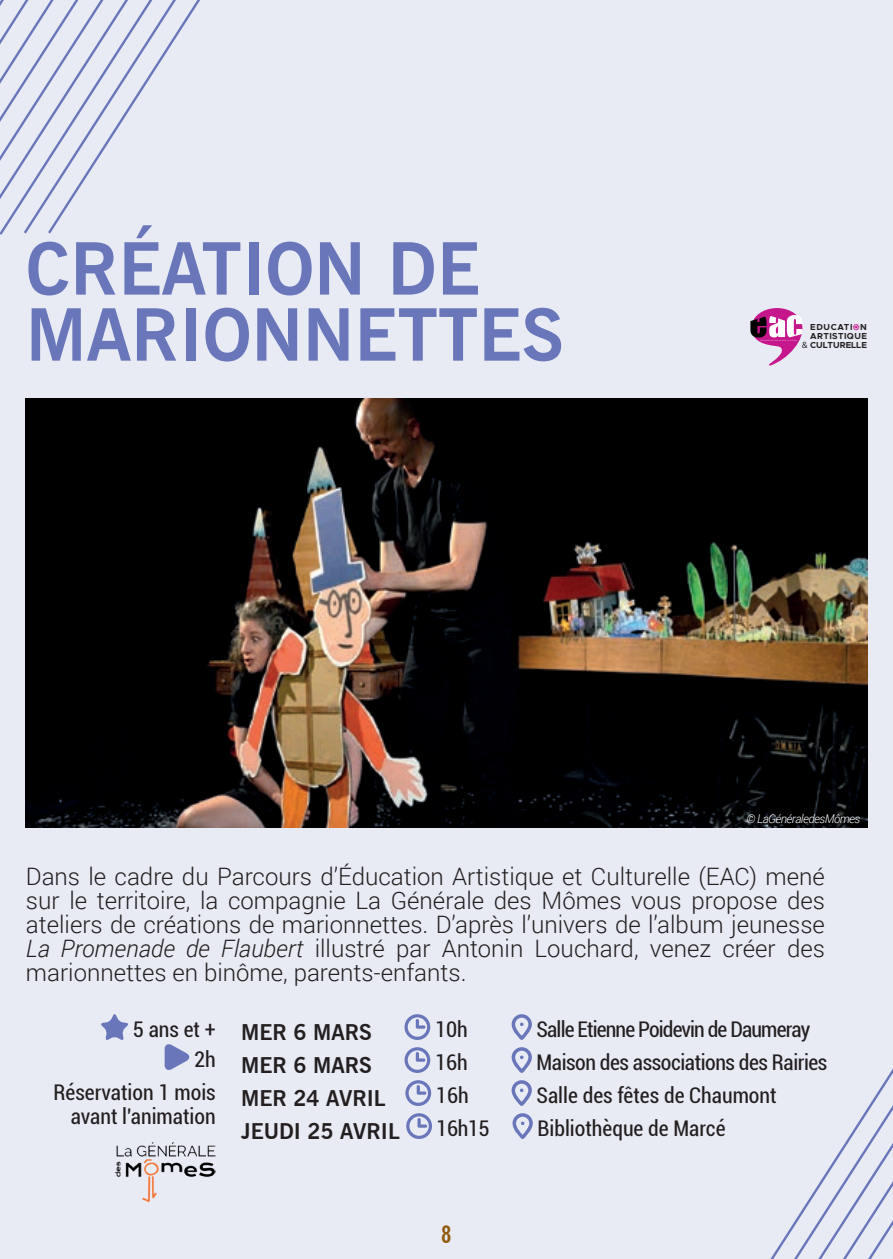
<style>
.page{position:relative;width:893px;height:1259px;background:#e8eaf4}
.page>*{position:absolute;margin:0;border:0;box-sizing:border-box;transform-origin:0 0}
.t1{font:700 72px/66px "News Gothic BT";color:#6977ba}
.t2{font:300 24px/24px "Roboto";color:#231f20;text-align:justify}
.t3{font:700 condensed 24px "News Gothic BT";color:#915b0b}
.t4{font:condensed 21.6px/30px "Roboto";color:#231f20;text-align:right}
.t5{font:700 21.6px "News Gothic BT";color:#231f20}
.t6{font:condensed 21.6px "Roboto";letter-spacing:-.02em;color:#231f20}
.t7{font:condensed 21.6px "Roboto";letter-spacing:-.04em;color:#231f20}
.t8{font:italic 300 12px "Roboto";letter-spacing:-.04em;color:#fff}
.t9{font:700 8.7px/8.7px "Metropolis";letter-spacing:.045em;color:#231f20;text-align:right}
.s1{font-weight:400;font-size:9px}
.s2{font-style:italic}
</style>
<div class="page">
<svg style="left:0;top:0;width:200px;height:235px"></svg>
<svg style="left:404px;top:1014px;width:26px;height:26px"></svg>
<svg style="left:512px;top:1014px;width:20px;height:26px"></svg>
<svg style="left:404px;top:1047px;width:26px;height:26px"></svg>
<svg style="left:512px;top:1047px;width:20px;height:26px"></svg>
<svg style="left:405px;top:1080px;width:26px;height:26px"></svg>
<svg style="left:512px;top:1080px;width:20px;height:26px"></svg>
<svg style="left:406px;top:1113px;width:26px;height:26px"></svg>
<svg style="left:512px;top:1113px;width:21px;height:26px"></svg>
<svg style="left:101px;top:1014px;width:27px;height:26px"></svg>
<svg style="left:165px;top:1044px;width:25px;height:26px"></svg>
<img style="left:26px;top:399px;width:841px;height:429px">
<svg style="left:770px;top:1068px;width:123px;height:191px"></svg>
<svg style="left:750px;top:308px;width:53px;height:58px"></svg>
<svg style="left:853px;top:324px;width:6px;height:6px"></svg>
<img style="left:115px;top:1142px;width:101px;height:60px">
<h1 class="t1" style="left:26px;top:235px;width:539px">CRÉATION DE<br>MARIONNETTES</h1>
<p class="t9" style="left:802px;top:323px;width:67px">EDUCATI N<br>ARTISTIQUE<br><span class="s1">&amp;</span> CULTURELLE</p>
<p class="t8" style="left:746px;top:810px;width:115px">© LaGénéraledesMômes</p>
<p class="t2" style="left:26px;top:863px;width:800px">Dans le cadre du Parcours d’Éducation Artistique et Culturelle (EAC) mené sur le territoire, la compagnie La Générale des Mômes vous propose des ateliers de créations de marionnettes. D’après l’univers de l’album jeunesse <span class="s2">La Promenade de Flaubert</span> illustré par Antonin Louchard, venez créer des marionnettes en binôme, parents-enfants.</p>
<p class="t4" style="left:133px;top:1013px;width:84px">5 ans et +<br>2h</p>
<p class="t4" style="left:54px;top:1079px;width:164px;line-height:24px">Réservation 1 mois avant l'animation</p>
<p class="t5" style="left:241px;top:1019px;width:132px">MER 6 MARS</p>
<p class="t4" style="left:435px;top:1013px;width:34px">10h</p>
<p class="t7" style="left:537px;top:1014px;width:275px">Salle Etienne Poidevin de Daumeray</p>
<p class="t5" style="left:241px;top:1052px;width:132px">MER 6 MARS</p>
<p class="t4" style="left:435px;top:1046px;width:34px">16h</p>
<p class="t6" style="left:537px;top:1047px;width:292px">Maison des associations des Rairies</p>
<p class="t5" style="left:241px;top:1085px;width:146px">MER 24 AVRIL</p>
<p class="t4" style="left:436px;top:1079px;width:34px">16h</p>
<p class="t4" style="left:537px;top:1079px;width:242px">Salle des fêtes de Chaumont</p>
<p class="t5" style="left:241px;top:1118px;width:160px">JEUDI 25 AVRIL</p>
<p class="t4" style="left:436px;top:1112px;width:55px">16h15</p>
<p class="t4" style="left:538px;top:1112px;width:189px">Bibliothèque de Marcé</p>
<p class="t3" style="left:441px;top:1220px;width:12px">8</p>
</div>
